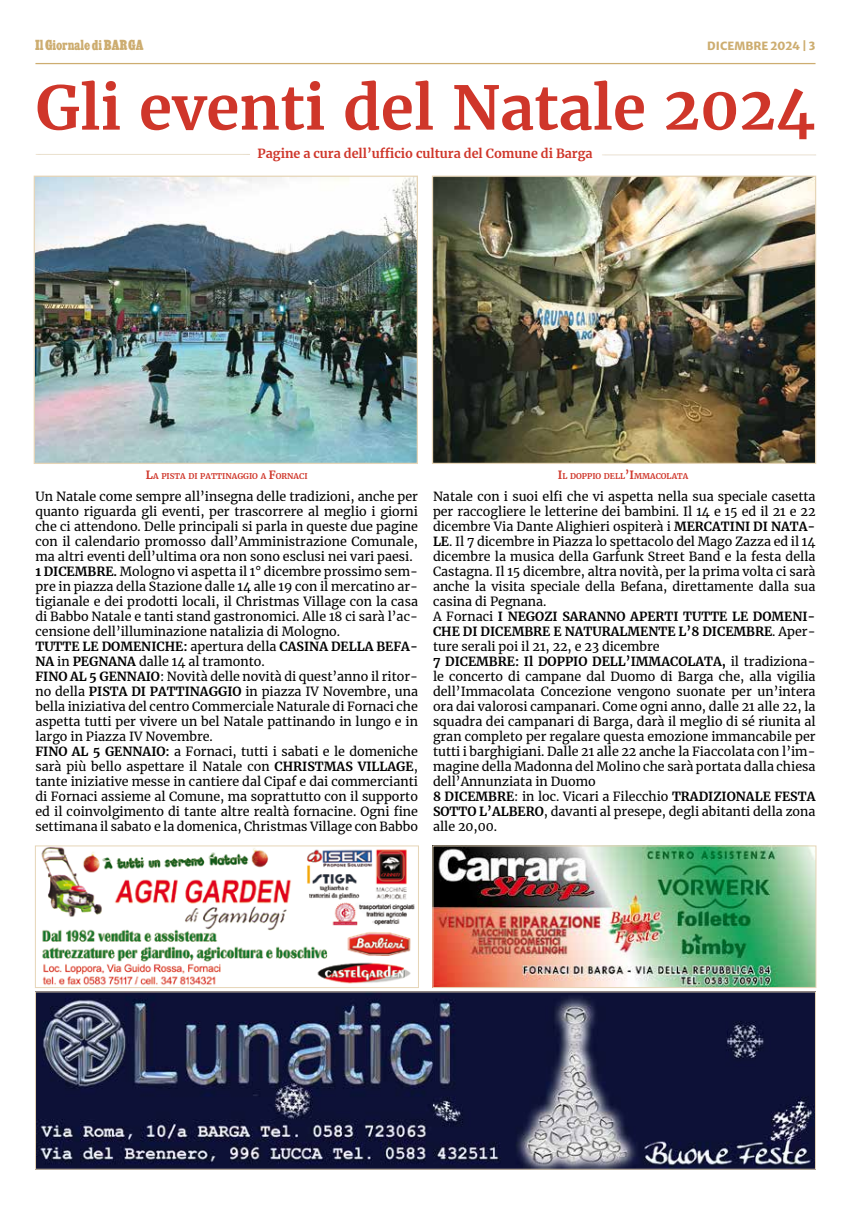
<style>
.page{position:relative;width:851px;height:1205px;background:#fff}
.page>*{position:absolute;margin:0;border:0;box-sizing:border-box;transform-origin:0 0}
.t1{font:700 60px "Merriweather";color:#cf362a}
.t2{font:12.5px/15px "Merriweather";color:#000}
.t3{font:700 12.5px "Merriweather";color:#cf362a}
.t4{font:11.25px "Cairo";color:#cdad70}
.t5{font:11.25px "Merriweather Sans";letter-spacing:.005em;color:#cdad70}
.t6{font:700 7.88px "Merriweather";color:#cf362a}
.s1{font-size:11.25px}
.s2{font-weight:700}
</style>
<div class="page">
<img style="left:41px;top:847px;width:374px;height:139px">
<div style="left:35px;top:845px;width:383px;height:143px;border:1px solid #e6d5b7"></div>
<img style="left:434px;top:847px;width:380px;height:139px">
<div style="left:432px;top:845px;width:384px;height:143px;border:1px solid #e6d5b7"></div>
<img style="left:37px;top:993px;width:776px;height:174px">
<hr style="left:35px;top:63px;width:780px;height:1px;background:#cdad70">
<hr style="left:34px;top:152px;width:218px;height:4px;background:#000;opacity:.5">
<hr style="left:600px;top:153px;width:218px;height:3px;background:#000;opacity:.5">
<img style="left:36px;top:178px;width:380px;height:284px">
<div style="left:34px;top:176px;width:384px;height:288px;border:1px solid #e6d5b7"></div>
<img style="left:434px;top:178px;width:380px;height:284px">
<div style="left:432px;top:176px;width:384px;height:288px;border:1px solid #e6d5b7"></div>
<p class="t4" style="left:35px;top:40px;width:110px">Il Giornale di BARGA</p>
<p class="t5" style="left:707px;top:37px;width:110px">DICEMBRE 2024 | 3</p>
<h1 class="t1" style="left:35px;top:66px;width:781px">Gli eventi del Natale 2024</h1>
<p class="t3" style="left:257px;top:145px;width:336px">Pagine a cura dell’ufficio cultura del Comune di Barga</p>
<p class="t6" style="left:146px;top:471px;width:163px"><span class="s1">L</span>A PISTA DI PATTINAGGIO A <span class="s1">F</span>ORNACI</p>
<p class="t6" style="left:557px;top:471px;width:132px"><span class="s1">I</span>L DOPPIO DELL<span class="s1">’I</span>MMACOLATA</p>
<p class="t2" style="left:35px;top:488px;width:384px">Un Natale come sempre all’insegna delle tradizioni, anche per quanto riguarda gli eventi, per trascorrere al meglio i giorni che ci attendono. Delle principali si parla in queste due pagine con il calendario promosso dall’Amministrazione Comunale, ma altri eventi dell’ultima ora non sono esclusi nei vari paesi.<br><span class="s2">1 DICEMBRE.</span> Mologno vi aspetta il 1° dicembre prossimo sem&shy;pre in piazza della Stazione dalle 14 alle 19 con il mercatino ar&shy;tigianale e dei prodotti locali, il Christmas Village con la casa di Babbo Natale e tanti stand gastronomici. Alle 18 ci sarà l’ac&shy;censione dell’illuminazione natalizia di Mologno.<br><span class="s2">TUTTE LE DOMENICHE:</span> apertura della <span class="s2">CASINA DELLA BEFA-NA</span> in <span class="s2">PEGNANA</span> dalle 14 al tramonto.<br><span class="s2">FINO AL 5 GENNAIO</span>: Novità delle novità di quest’anno il ritor&shy;no della <span class="s2">PISTA DI PATTINAGGIO</span> in piazza IV Novembre, una bella iniziativa del centro Commerciale Naturale di Fornaci che aspetta tutti per vivere un bel Natale pattinando in lungo e in largo in Piazza IV Novembre.<br><span class="s2">FINO AL 5 GENNAIO:</span> a Fornaci, tutti i sabati e le domeniche sarà più bello aspettare il Natale con <span class="s2">CHRISTMAS VILLAGE</span>, tante iniziative messe in cantiere dal Cipaf e dai commercianti di Fornaci assieme al Comune, ma soprattutto con il supporto ed il coinvolgimento di tante altre realtà fornacine. Ogni fine settimana il sabato e la domenica, Christmas Village con Babbo</p>
<p class="t2" style="left:433px;top:488px;width:384px">Natale con i suoi elfi che vi aspetta nella sua speciale casetta per raccogliere le letterine dei bambini. Il 14 e 15 ed il 21 e 22 dicembre Via Dante Alighieri ospiterà i <span class="s2">MERCATINI DI NATA-LE</span>. Il 7 dicembre in Piazza lo spettacolo del Mago Zazza ed il 14 dicembre la musica della Garfunk Street Band e la festa della Castagna. Il 15 dicembre, altra novità, per la prima volta ci sarà anche la visita speciale della Befana, direttamente dalla sua casina di Pegnana.<br>A Fornaci <span class="s2">I NEGOZI SARANNO APERTI TUTTE LE DOMENI-CHE DI DICEMBRE E NATURALMENTE L’8 DICEMBRE</span>. Aper&shy;ture serali poi il 21, 22, e 23 dicembre<br><span class="s2">7 DICEMBRE: Il DOPPIO DELL’IMMACOLATA,</span> il tradiziona&shy;le concerto di campane dal Duomo di Barga che, alla vigilia dell’Immacolata Concezione vengono suonate per un’intera ora dai valorosi campanari. Come ogni anno, dalle 21 alle 22, la squadra dei campanari di Barga, darà il meglio di sé riunita al gran completo per regalare questa emozione immancabile per tutti i barghigiani. Dalle 21 alle 22 anche la Fiaccolata con l’im&shy;magine della Madonna del Molino che sarà portata dalla chiesa dell’Annunziata in Duomo<br><span class="s2">8 DICEMBRE</span>: in loc. Vicari a Filecchio <span class="s2">TRADIZIONALE FESTA SOTTO L’ALBERO</span>, davanti al presepe, degli abitanti della zona alle 20,00.</p>
</div>
